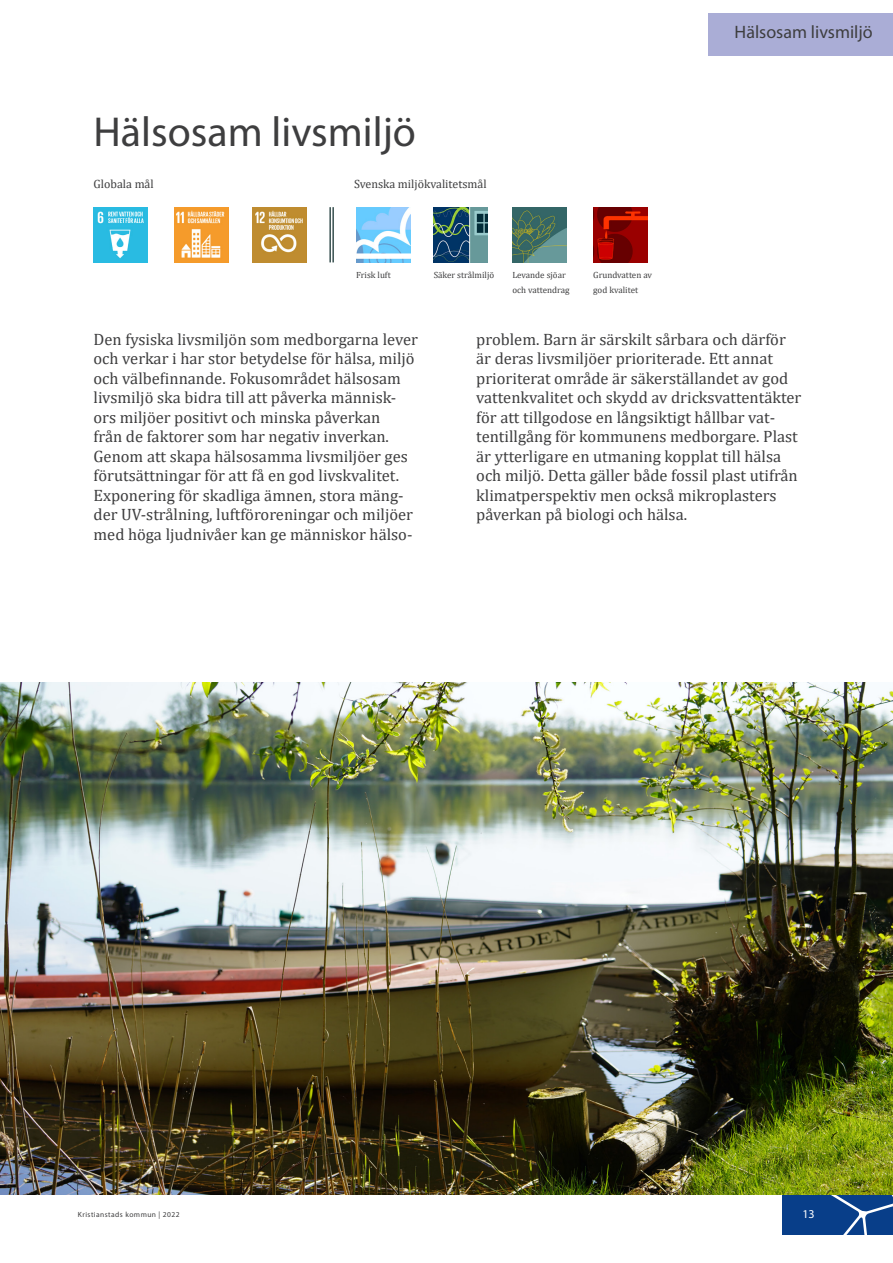
<style>
.page{position:relative;width:893px;height:1263px;background:#fff}
.page>*{position:absolute;margin:0;border:0;box-sizing:border-box;transform-origin:0 0}
.Rubrik_1{font:42px "Myriad Pro";color:#3e3e3f}
.t1{font:18px "Myriad Pro";color:#3e3e3f}
.Rubrik_1-2{font:16.5px/19.5px "Cambria";color:#3e3e3f}
.Rubrik_1-3{font:12px "Cambria";color:#3e3e3f}
.t2{font:12px "Myriad Pro";color:#fff}
.Rubrik_1-4{font:9px/15px "Cambria";color:#3e3e3f}
.t3{font:7.5px "Myriad Pro";letter-spacing:.06em;color:#3e3e3f}
</style>
<div class="page">
<svg style="left:782px;top:1195px;width:111px;height:39px;background:#194b91"></svg>
<div style="left:708px;top:13px;width:185px;height:42px;background:#aaadd6"></div>
<img style="left:0;top:682px;width:893px;height:513px">
<img style="left:94px;top:207px;width:53px;height:55px">
<img style="left:174px;top:207px;width:54px;height:55px">
<img style="left:253px;top:207px;width:54px;height:55px">
<img style="left:434px;top:207px;width:54px;height:55px">
<img style="left:512px;top:207px;width:54px;height:55px">
<img style="left:593px;top:207px;width:54px;height:55px">
<img style="left:356px;top:207px;width:54px;height:55px">
<hr style="left:332px;top:207px;width:2px;height:55px;background:#3a5251">
<hr style="left:329px;top:207px;width:2px;height:55px;background:#3a5251">
<p class="Rubrik_1" style="left:94px;top:106px;width:324px">Hälsosam livsmiljö</p>
<p class="Rubrik_1-3" style="left:94px;top:177px;width:62px">Globala mål</p>
<p class="Rubrik_1-3" style="left:354px;top:177px;width:134px">Svenska miljökvalitetsmål</p>
<p class="Rubrik_1-4" style="left:356px;top:267px;width:36px">Frisk luft</p>
<p class="Rubrik_1-4" style="left:434px;top:267px;width:62px">Säker strålmiljö</p>
<p class="Rubrik_1-4" style="left:512px;top:267px;width:59px">Levande sjöar och vattendrag</p>
<p class="Rubrik_1-4" style="left:593px;top:267px;width:60px">Grundvatten av god kvalitet</p>
<p class="t1" style="left:735px;top:21px;width:140px">Hälsosam livsmiljö</p>
<p class="Rubrik_1-2" style="left:94px;top:329px;width:326px">Den fysiska livsmiljön som medborgarna lever och verkar i har stor betydelse för hälsa, miljö och välbefinnande. Fokusområdet hälsosam livsmiljö ska bidra till att påverka människ&shy;ors miljöer positivt och minska påverkan<br>från de faktorer som har negativ inverkan.<br>Genom att skapa hälsosamma livsmiljöer ges förutsättningar för att få en god livskvalitet.<br>Exponering för skadliga ämnen, stora mäng&shy;der UV-strålning, luftföroreningar och miljöer med höga ljudnivåer kan ge människor hälso-</p>
<p class="Rubrik_1-2" style="left:476px;top:329px;width:327px">problem. Barn är särskilt sårbara och därför är deras livsmiljöer prioriterade. Ett annat prioriterat område är säkerställandet av god vattenkvalitet och skydd av dricksvattentäkter för att tillgodose en långsiktigt hållbar vat&shy;tentillgång för kommunens medborgare. Plast är ytterligare en utmaning kopplat till hälsa och miljö. Detta gäller både fossil plast utifrån klimatperspektiv men också mikroplasters påverkan på biologi och hälsa.</p>
<p class="t3" style="left:78px;top:1210px;width:103px">Kristianstads kommun | 2022</p>
<p class="t2" style="left:802px;top:1206px;width:14px">13</p>
</div>
